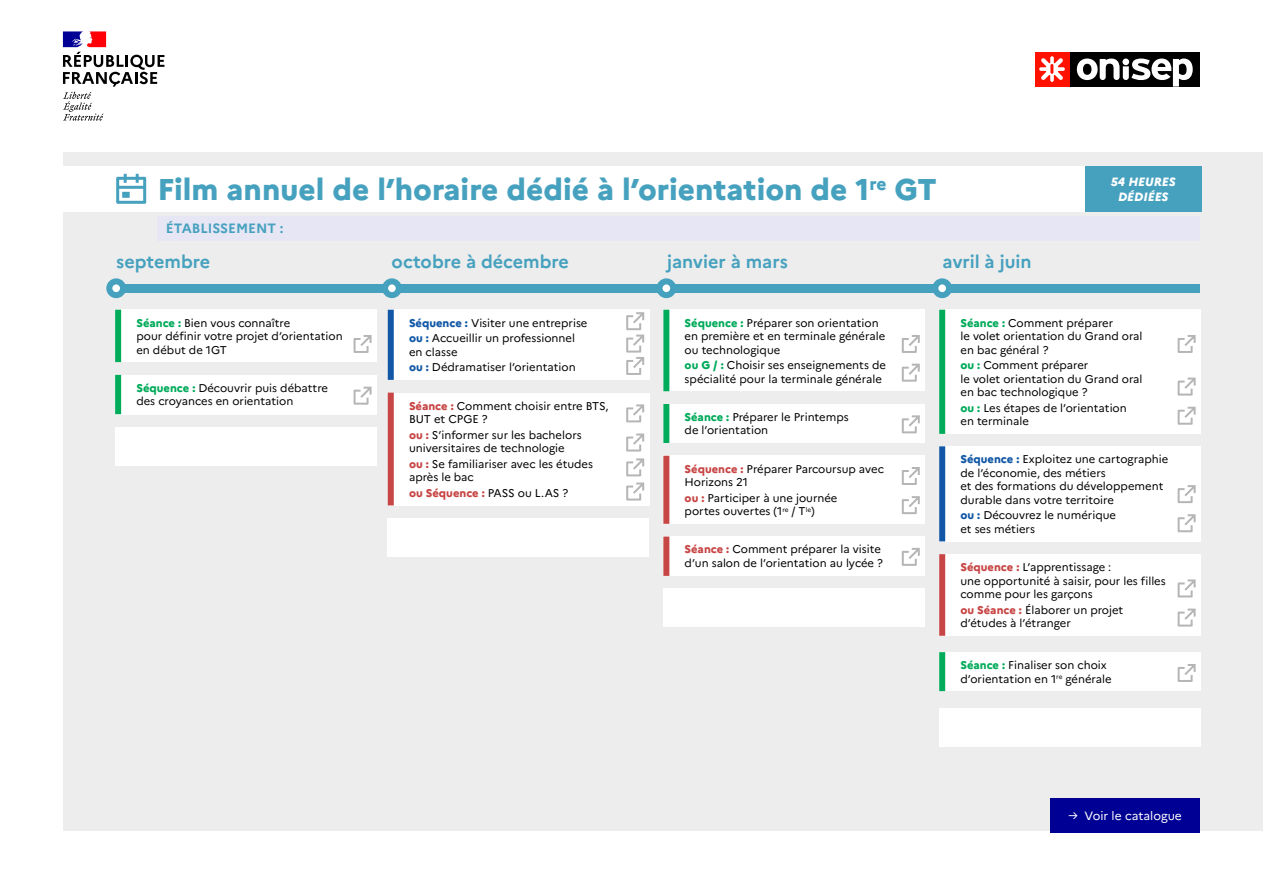
<style>
.page{position:relative;width:1263px;height:893px;background:#fff}
.page>*{position:absolute;margin:0;border:0;box-sizing:border-box;transform-origin:0 0}
.t1{font:800 30px "Marianne";color:#46a1bf}
.t2{font:700 18px "Marianne";color:#46a1bf}
.t3{font:700 13.5px "Marianne";color:#46a1bf}
.t4{font:12px "Marianne";color:#fff}
.t5{font:italic 800 12px/14.4px "Marianne";color:#fff;text-align:center}
.t6{font:11.25px/13.5px "Marianne";color:#000}
.t7{font:800 11.25px "Marianne";color:#c74645}
.s1{font-weight:800;color:#00ab5a}
.s2{font-weight:800;color:#1157a6}
.s3{font-weight:800;color:#c74645}
.s4{font-weight:400;color:#000}
</style>
<div class="page">
<div style="left:63px;top:152px;width:1200px;height:678px;background:#ededed"></div>
<div style="left:45px;top:166px;width:1155px;height:46px;background:#fff"></div>
<svg style="left:116px;top:174px;width:30px;height:30px"></svg>
<div style="left:1069px;top:52px;width:131px;height:35px;background:#000"></div>
<svg style="left:1077px;top:59px;width:116px;height:28px"></svg>
<div style="left:1034px;top:52px;width:35px;height:35px;background:#ff1200"></div>
<svg style="left:1039px;top:56px;width:26px;height:26px"></svg>
<div style="left:1085px;top:166px;width:116px;height:46px;background:#46a1bf"></div>
<div style="left:116px;top:284px;width:1084px;height:8px;background:#46a1bf"></div>
<div style="left:109px;top:281px;width:14px;height:14px;background:#fff;border-radius:50%"></div>
<div style="left:106px;top:278px;width:20px;height:20px;border:6px solid #46a1bf;border-radius:50%"></div>
<div style="left:935px;top:281px;width:14px;height:14px;background:#fff;border-radius:50%"></div>
<div style="left:932px;top:278px;width:20px;height:20px;border:6px solid #46a1bf;border-radius:50%"></div>
<div style="left:385px;top:281px;width:14px;height:14px;background:#fff;border-radius:50%"></div>
<div style="left:382px;top:278px;width:20px;height:20px;border:6px solid #46a1bf;border-radius:50%"></div>
<div style="left:659px;top:281px;width:14px;height:14px;background:#fff;border-radius:50%"></div>
<div style="left:656px;top:278px;width:20px;height:20px;border:6px solid #46a1bf;border-radius:50%"></div>
<div style="left:388px;top:310px;width:261px;height:70px;background:#fff"></div>
<div style="left:388px;top:310px;width:6px;height:70px;background:#1157a6"></div>
<svg style="left:626px;top:312px;width:18px;height:63px"></svg>
<div style="left:388px;top:393px;width:261px;height:112px;background:#fff"></div>
<div style="left:388px;top:393px;width:6px;height:112px;background:#c74645"></div>
<svg style="left:626px;top:404px;width:18px;height:18px"></svg>
<svg style="left:626px;top:434px;width:18px;height:18px"></svg>
<svg style="left:626px;top:458px;width:18px;height:18px"></svg>
<svg style="left:626px;top:483px;width:18px;height:18px"></svg>
<div style="left:663px;top:310px;width:262px;height:81px;background:#fff"></div>
<div style="left:663px;top:310px;width:6px;height:81px;background:#00ab5a"></div>
<svg style="left:902px;top:335px;width:18px;height:18px"></svg>
<svg style="left:902px;top:364px;width:18px;height:18px"></svg>
<div style="left:663px;top:404px;width:262px;height:39px;background:#fff"></div>
<div style="left:663px;top:404px;width:6px;height:39px;background:#00ab5a"></div>
<svg style="left:902px;top:415px;width:18px;height:18px"></svg>
<div style="left:939px;top:446px;width:262px;height:95px;background:#fff"></div>
<div style="left:939px;top:446px;width:6px;height:95px;background:#1157a6"></div>
<svg style="left:1177px;top:485px;width:18px;height:18px"></svg>
<svg style="left:1177px;top:514px;width:18px;height:18px"></svg>
<div style="left:939px;top:554px;width:262px;height:82px;background:#fff"></div>
<div style="left:939px;top:554px;width:6px;height:82px;background:#c74645"></div>
<svg style="left:1177px;top:579px;width:18px;height:18px"></svg>
<svg style="left:1177px;top:609px;width:18px;height:18px"></svg>
<div style="left:939px;top:652px;width:262px;height:39px;background:#fff"></div>
<div style="left:939px;top:652px;width:6px;height:39px;background:#00ab5a"></div>
<svg style="left:1177px;top:664px;width:18px;height:18px"></svg>
<div style="left:663px;top:456px;width:262px;height:68px;background:#fff"></div>
<div style="left:663px;top:456px;width:6px;height:68px;background:#c74645"></div>
<svg style="left:902px;top:467px;width:18px;height:18px"></svg>
<svg style="left:902px;top:496px;width:18px;height:18px"></svg>
<div style="left:663px;top:537px;width:262px;height:39px;background:#fff"></div>
<div style="left:663px;top:537px;width:6px;height:39px;background:#c74645"></div>
<svg style="left:902px;top:548px;width:18px;height:18px"></svg>
<div style="left:939px;top:310px;width:262px;height:124px;background:#fff"></div>
<div style="left:939px;top:310px;width:6px;height:124px;background:#00ab5a"></div>
<svg style="left:1177px;top:335px;width:18px;height:18px"></svg>
<svg style="left:1177px;top:378px;width:18px;height:18px"></svg>
<svg style="left:1177px;top:407px;width:18px;height:18px"></svg>
<div style="left:115px;top:310px;width:262px;height:52px;background:#fff"></div>
<div style="left:115px;top:310px;width:6px;height:52px;background:#00ab5a"></div>
<svg style="left:354px;top:335px;width:18px;height:18px"></svg>
<div style="left:115px;top:375px;width:262px;height:39px;background:#fff"></div>
<div style="left:115px;top:375px;width:6px;height:39px;background:#00ab5a"></div>
<svg style="left:354px;top:387px;width:18px;height:18px"></svg>
<div style="left:115px;top:427px;width:262px;height:38px;background:#fff"></div>
<div style="left:387px;top:518px;width:262px;height:38px;background:#fff"></div>
<div style="left:663px;top:589px;width:261px;height:38px;background:#fff"></div>
<div style="left:939px;top:708px;width:262px;height:38px;background:#fff"></div>
<svg style="left:62px;top:31px;width:103px;height:90px"></svg>
<div style="left:1050px;top:799px;width:150px;height:34px;background:#000095"></div>
<div style="left:157px;top:216px;width:1043px;height:25px;background:#e6e6f4"></div>
<h1 class="t1" style="left:157px;top:171px;width:781px">Film annuel de l’horaire dédié à l’orientation de 1<sup>re</sup> GT</h1>
<p class="t5" style="left:1111px;top:175px;width:66px">54 HEURES<br>DÉDIÉES</p>
<p class="t3" style="left:166px;top:220px;width:119px">ÉTABLISSEMENT :</p>
<h2 class="t2" style="left:116px;top:251px;width:95px">septembre</h2>
<h2 class="t2" style="left:392px;top:251px;width:179px">octobre à décembre</h2>
<h2 class="t2" style="left:667px;top:251px;width:122px">janvier à mars</h2>
<h2 class="t2" style="left:942px;top:251px;width:91px">avril à juin</h2>
<p class="t6" style="left:136px;top:316px;width:208px"><span class="s1">Séance :</span> Bien vous connaître<br>pour définir votre projet d’orientation en début de 1GT</p>
<p class="t6" style="left:136px;top:381px;width:193px"><span class="s1">Séquence :</span> Découvrir puis débattre des croyances en orientation</p>
<p class="t6" style="left:409px;top:315px;width:180px;line-height:15.6px"><span class="s2">Séquence :</span> Visiter une entreprise <span class="s2">ou :</span> Accueillir un professionnel</p>
<p class="t6" style="left:409px;top:344px;width:168px;line-height:15.6px">en classe<br><span class="s2">ou :</span> Dédramatiser l’orientation</p>
<p class="t6" style="left:409px;top:399px;width:201px"><span class="s3">Séance :</span> Comment choisir entre BTS,<br>BUT et CPGE ?</p>
<p class="t6" style="left:409px;top:428px;width:174px"><span class="s3">ou :</span> S’informer sur les bachelors universitaires de technologie</p>
<p class="t6" style="left:409px;top:457px;width:186px"><span class="s3">ou :</span> Se familiariser avec les études après le bac</p>
<p class="t7" style="left:409px;top:486px;width:161px">ou Séquence : <span class="s4">PASS ou L.AS ?</span></p>
<p class="t6" style="left:685px;top:316px;width:202px"><span class="s1">Séquence :</span> Préparer son orientation en première et en terminale générale ou technologique</p>
<p class="t6" style="left:685px;top:358px;width:203px"><span class="s1">ou G / :</span> Choisir ses enseignements de spécialité pour la terminale générale</p>
<p class="t6" style="left:685px;top:410px;width:166px"><span class="s1">Séance :</span> Préparer le Printemps de l’orientation</p>
<p class="t6" style="left:685px;top:462px;width:201px"><span class="s3">Séquence :</span> Préparer Parcoursup avec<br>Horizons 21</p>
<p class="t6" style="left:685px;top:491px;width:154px"><span class="s3">ou :</span> Participer à une journée portes ouvertes (1<sup>re</sup> / T<sup>le</sup>)</p>
<p class="t6" style="left:685px;top:543px;width:200px"><span class="s3">Séance :</span> Comment préparer la visite d’un salon de l’orientation au lycée ?</p>
<p class="t6" style="left:960px;top:316px;width:184px"><span class="s1">Séance :</span> Comment préparer<br>le volet orientation du Grand oral en bac général ?</p>
<p class="t6" style="left:960px;top:358px;width:184px"><span class="s1">ou :</span> Comment préparer<br>le volet orientation du Grand oral en bac technologique ?</p>
<p class="t6" style="left:960px;top:401px;width:168px"><span class="s1">ou :</span> Les étapes de l’orientation en terminale</p>
<p class="t6" style="left:960px;top:452px;width:209px"><span class="s2">Séquence :</span> Exploitez une cartographie de l’économie, des métiers<br>et des formations du développement durable dans votre territoire</p>
<p class="t6" style="left:960px;top:509px;width:157px"><span class="s2">ou :</span> Découvrez le numérique et ses métiers</p>
<p class="t6" style="left:960px;top:560px;width:207px"><span class="s3">Séquence :</span> L’apprentissage :<br>une opportunité à saisir, pour les filles comme pour les garçons</p>
<p class="t6" style="left:960px;top:603px;width:164px"><span class="s3">ou Séance :</span> Élaborer un projet d’études à l’étranger</p>
<p class="t6" style="left:960px;top:658px;width:153px"><span class="s1">Séance :</span> Finaliser son choix d’orientation en 1<sup>re</sup> générale</p>
<p class="t4" style="left:1068px;top:809px;width:115px">→ Voir le catalogue</p>
</div>
